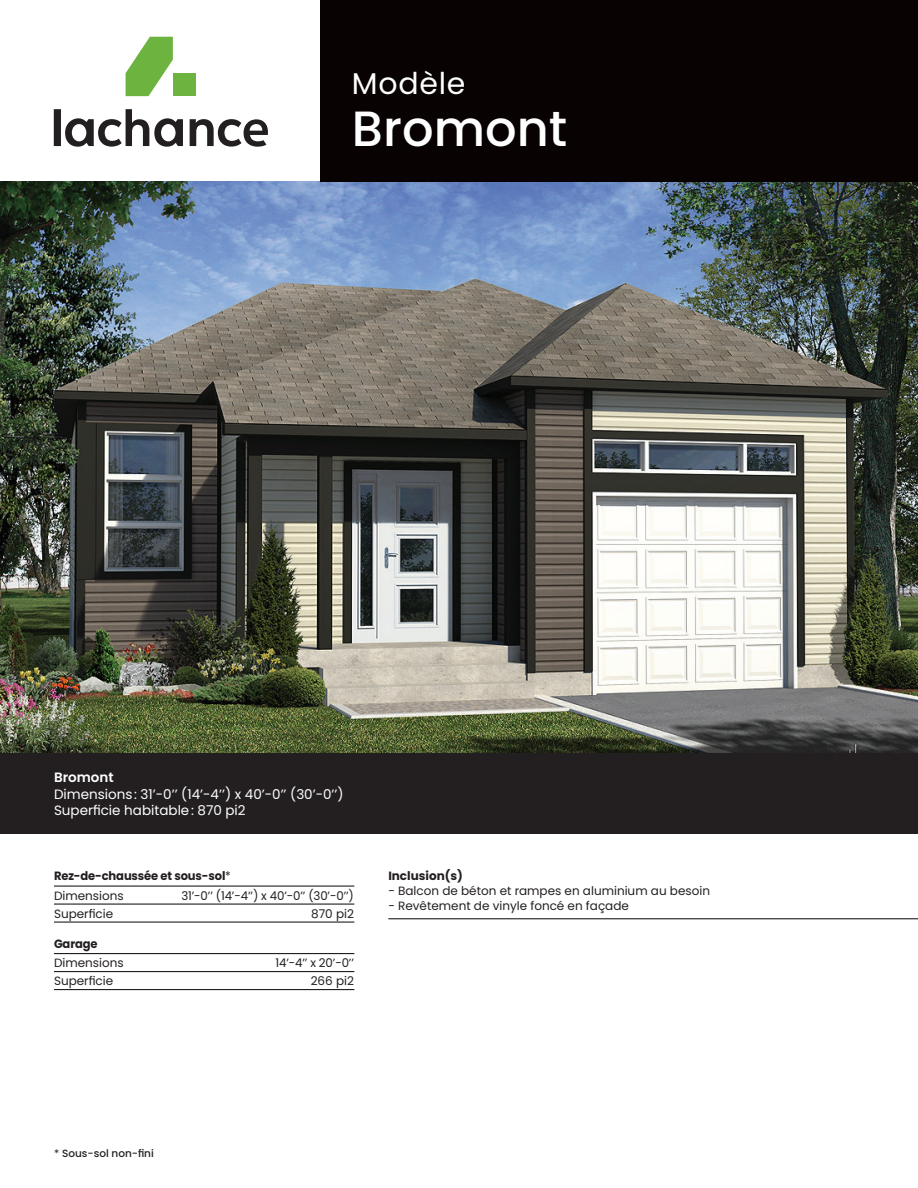
<style>
.page{position:relative;width:918px;height:1188px;background:#fff}
.page>*{position:absolute;margin:0;border:0;box-sizing:border-box;transform-origin:0 0}
.t1{font:500 49.5px "Poppins";color:#fff}
.t2{font:30px "Poppins";letter-spacing:.025em;color:#fff}
.t3{font:13.5px/16.5px "Poppins";color:#fff}
.t4{font:600 13.5px "Poppins";color:#fff}
.t5{font:12px "Poppins";color:#231f20}
.t6{font:700 12px/19.5px "Poppins";letter-spacing:-.01em;color:#231f20;scale:.96 1}
.t7{font:700 12px "Poppins";letter-spacing:-.01em;color:#231f20}
.t8{font:500 10.5px "Poppins";color:#231f20}
.s1{font-weight:400}
</style>
<div class="page">
<svg style="left:126px;top:37px;width:47px;height:59px"></svg>
<div style="left:173px;top:73px;width:23px;height:23px;background:#6cb43f"></div>
<svg style="left:65px;top:109px;width:118px;height:38px"></svg>
<div style="left:54px;top:109px;width:7px;height:37px;background:#231f20"></div>
<svg style="left:190px;top:119px;width:78px;height:28px"></svg>
<img style="left:0;top:182px;width:918px;height:571px">
<div style="left:321px;top:0;width:597px;height:182px;background:#080302"></div>
<div style="left:0;top:753px;width:918px;height:81px;background:#231f20"></div>
<hr style="left:54px;top:886px;width:300px;height:1px;background:#231f20">
<hr style="left:54px;top:904px;width:300px;height:1px;background:#231f20">
<hr style="left:54px;top:922px;width:300px;height:1px;background:#231f20">
<hr style="left:54px;top:953px;width:300px;height:1px;background:#231f20">
<hr style="left:54px;top:971px;width:300px;height:1px;background:#231f20">
<hr style="left:54px;top:989px;width:300px;height:1px;background:#231f20">
<hr style="left:388px;top:918px;width:530px;height:1px;background:#231f20">
<h2 class="t2" style="left:352px;top:66px;width:115px">Modèle</h2>
<h1 class="t1" style="left:352px;top:100px;width:217px">Bromont</h1>
<p class="t4" style="left:54px;top:770px;width:61px">Bromont</p>
<p class="t3" style="left:54px;top:786px;width:291px">Dimensions: 31’-0’’ (14’-4’’) x 40’-0’’ (30’-0’’)<br>Superficie habitable: 870 pi2</p>
<p class="t6" style="left:54px;top:866px;width:186px">Rez-de-chaussée et sous-sol<span class="s1">*<br>Dimensions</span></p>
<p class="t5" style="left:181px;top:888px;width:174px">31’-0’’ (14’-4’’) x 40’-0’’ (30’-0’’)</p>
<p class="t5" style="left:54px;top:906px;width:61px">Superficie</p>
<p class="t5" style="left:311px;top:906px;width:44px">870 pi2</p>
<p class="t6" style="left:54px;top:934px;width:47px">Garage</p>
<p class="t5" style="left:54px;top:956px;width:71px">Dimensions</p>
<p class="t5" style="left:275px;top:956px;width:80px">14’-4’’ x 20’-0’’</p>
<p class="t5" style="left:54px;top:974px;width:61px">Superficie</p>
<p class="t5" style="left:311px;top:974px;width:45px">266 pi2</p>
<p class="t7" style="left:388px;top:869px;width:76px">Inclusion(s)</p>
<p class="t5" style="left:388px;top:884px;width:323px">- Balcon de béton et rampes en aluminium au besoin</p>
<p class="t5" style="left:388px;top:899px;width:242px">- Revêtement de vinyle foncé en façade</p>
<p class="t8" style="left:54px;top:1147px;width:101px"><span class="s1">*</span> Sous-sol non-fini</p>
</div>
